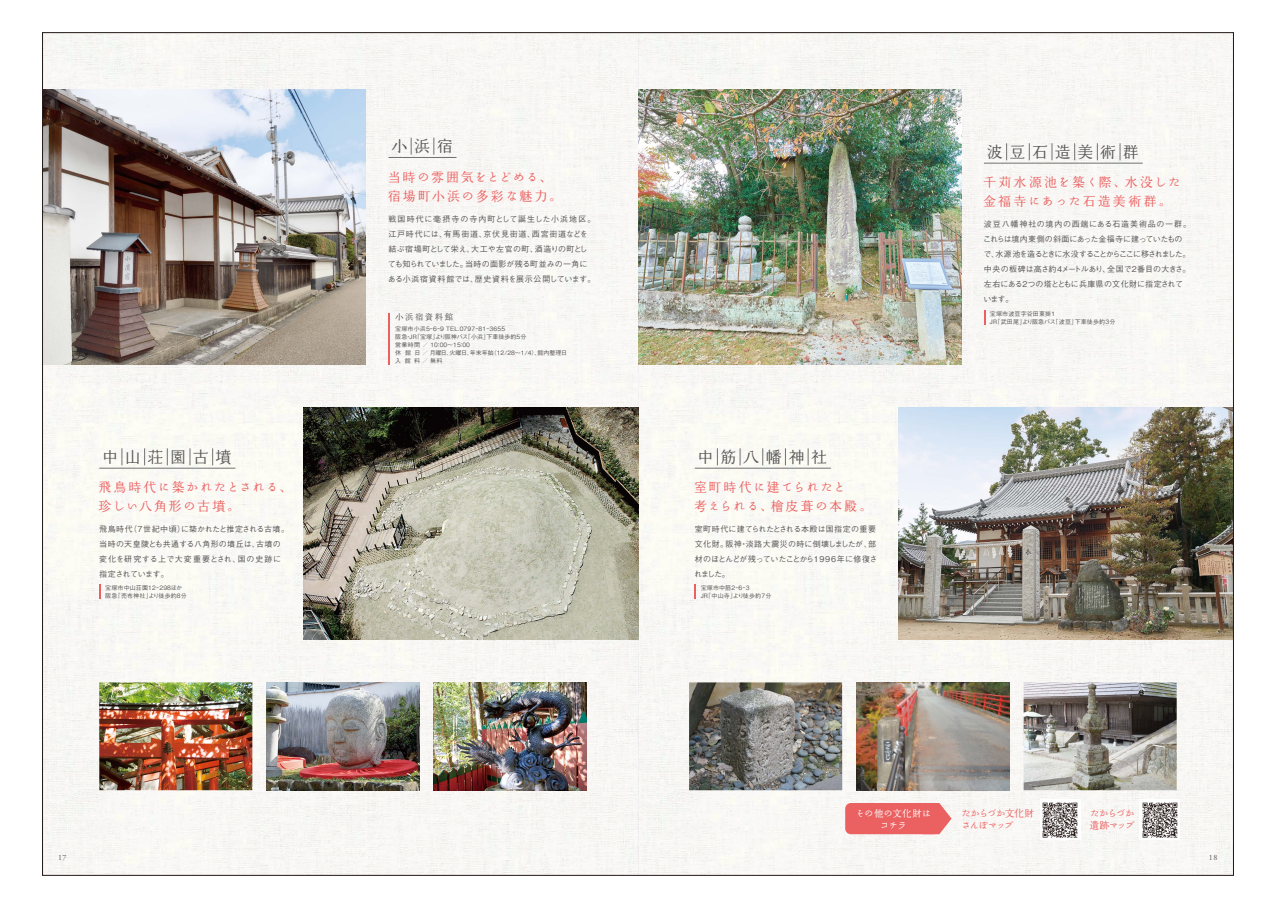
<style>
.page{position:relative;width:1276px;height:908px;background:#fff}
.page>*{position:absolute;margin:0;border:0;box-sizing:border-box;transform-origin:0 0}
.t1{font:16px "Marumin Old 90 pv RKSJ H";letter-spacing:.415em;color:#595757}
.t2{font:13px/19px "Marumin Old 90 pv RKSJ H";letter-spacing:.14em;color:#eb6161}
.t3{font:13px/19px "Marumin Old 90 pv RKSJ H";letter-spacing:.095em;color:#eb6161}
.t4{font:13px/19px "Marumin Old 90 pv RKSJ H";letter-spacing:.07em;color:#eb6161}
.t5{font:13px/19px "Marumin Old 90 pv RKSJ H";letter-spacing:.065em;color:#eb6161}
.t6{font:10px/12px "Marumin Old 90 pv RKSJ H";letter-spacing:-.115em;color:#eb6161}
.t7{font:9.6px/11.5px "Marumin Old 90 pv RKSJ H";letter-spacing:-.025em;color:#fff;text-align:center}
.t8{font:8.4px "Marumin Old 90 pv RKSJ H";letter-spacing:.175em;color:#595757}
.t9{font:500 8px/15px "Gothic BBB Pro";letter-spacing:-.005em;color:#595757}
.t10{font:500 8px/15px "Gothic BBB Pro";letter-spacing:.045em;color:#595757}
.t11{font:500 8px/15px "Gothic BBB Pro";letter-spacing:.035em;color:#595757}
.t12{font:500 8px/15px "Gothic BBB Pro";letter-spacing:.015em;color:#595757}
.t13{font:8px "Adobe Garamond Pro";color:#595757}
.t14{font:500 6px/8px "Gothic BBB Pr 5";letter-spacing:.025em;color:#595757}
.t15{font:500 6px/8px "Gothic BBB Pro";letter-spacing:.005em;color:#595757}
.s1{font-family:"Gothic BBB Pro"}
</style>
<div class="page">
<img style="left:42px;top:32px;width:1192px;height:844px">
<h1 class="t1" style="left:102px;top:448px;width:131px">中山荘園古墳</h1>
<h2 class="t4" style="left:99px;top:477px;width:195px">飛鳥時代に築かれたとされる、珍しい八角形の古墳。</h2>
<p class="t11" style="left:99px;top:520px;width:191px">飛鳥時代（7世紀中頃）に築かれたと推定される古墳。当時の天皇陵とも共通する八角形の墳丘は、古墳の変化を研究する上で大変重要とされ、国の史跡に指定されています。</p>
<p class="t14" style="left:105px;top:583px;width:83px">宝塚市中山荘園12<span class="s1">‒</span>298ほか阪急「売布神社」より徒歩約8分</p>
<h1 class="t1" style="left:391px;top:138px;width:63px">小浜宿</h1>
<h2 class="t3" style="left:388px;top:167px;width:175px">当時の雰囲気をとどめる、宿場町小浜の多彩な魅力。</h2>
<p class="t10" style="left:388px;top:210px;width:209px">戦国時代に毫摂寺の寺内町として誕生した小浜地区。江戸時代には、有馬街道、京伏見街道、西宮街道などを結ぶ宿場町として栄え、大工や左官の町、酒造りの町としても知られていました。当時の面影が残る町並みの一角にある小浜宿資料館では、歴史資料を展示公開しています。</p>
<p class="t8" style="left:395px;top:312px;width:59px">小浜宿資料館</p>
<p class="t14" style="left:395px;top:323px;width:111px">宝塚市小浜5‒6‒9 TEL.0797‒81‒3655</p>
<p class="t15" style="left:395px;top:331px;width:173px">阪急・JR「宝塚」より阪神バス「小浜」下車徒歩約5分<br>営業時間 ／ 10：00～15：00<br>休 館 日 ／ 月曜日、火曜日、年末年始（12/28～1/4）、館内整理日入 館 料 ／ 無料</p>
<h1 class="t1" style="left:697px;top:448px;width:131px">中筋八幡神社</h1>
<h2 class="t5" style="left:694px;top:477px;width:179px">室町時代に建てられたと<br>考えられる、檜皮葺の本殿。</h2>
<p class="t12" style="left:694px;top:520px;width:185px">室町時代に建てられたとされる本殿は国指定の重要文化財。阪神・淡路大震災の時に倒壊しましたが、部材のほとんどが残っていたことから1996年に修復されました。</p>
<p class="t14" style="left:700px;top:583px;width:72px">宝塚市中筋2<span class="s1">‒</span>6<span class="s1">‒</span>3<br>JR「中山寺」より徒歩約7分</p>
<h1 class="t1" style="left:987px;top:144px;width:154px">波豆石造美術群</h1>
<h2 class="t2" style="left:983px;top:173px;width:199px">千苅水源池を築く際、水没した金福寺にあった石造美術群。</h2>
<p class="t9" style="left:983px;top:216px;width:209px">波豆八幡神社の境内の西端にある石造美術品の一群。これらは境内東側の斜面にあった金福寺に建っていたもので、水源池を造るときに水没することからここに移されました。中央の板碑は高さ約4メートルあり、全国で2番目の大きさ。左右にある2つの塔とともに兵庫県の文化財に指定されています。</p>
<p class="t14" style="left:990px;top:309px;width:127px">宝塚市波豆字谷田東掛1<br>JR「武田尾」より阪急バス「波豆」下車徒歩約3分</p>
<p class="t7" style="left:855px;top:807px;width:77px">その他の文化財はコチラ</p>
<p class="t6" style="left:961px;top:807px;width:74px">たからづか文化財さんぽマップ</p>
<p class="t6" style="left:1089px;top:807px;width:47px">たからづか遺跡マップ</p>
<p class="t13" style="left:58px;top:852px;width:10px">17</p>
<p class="t13" style="left:1209px;top:852px;width:10px">18</p>
</div>
